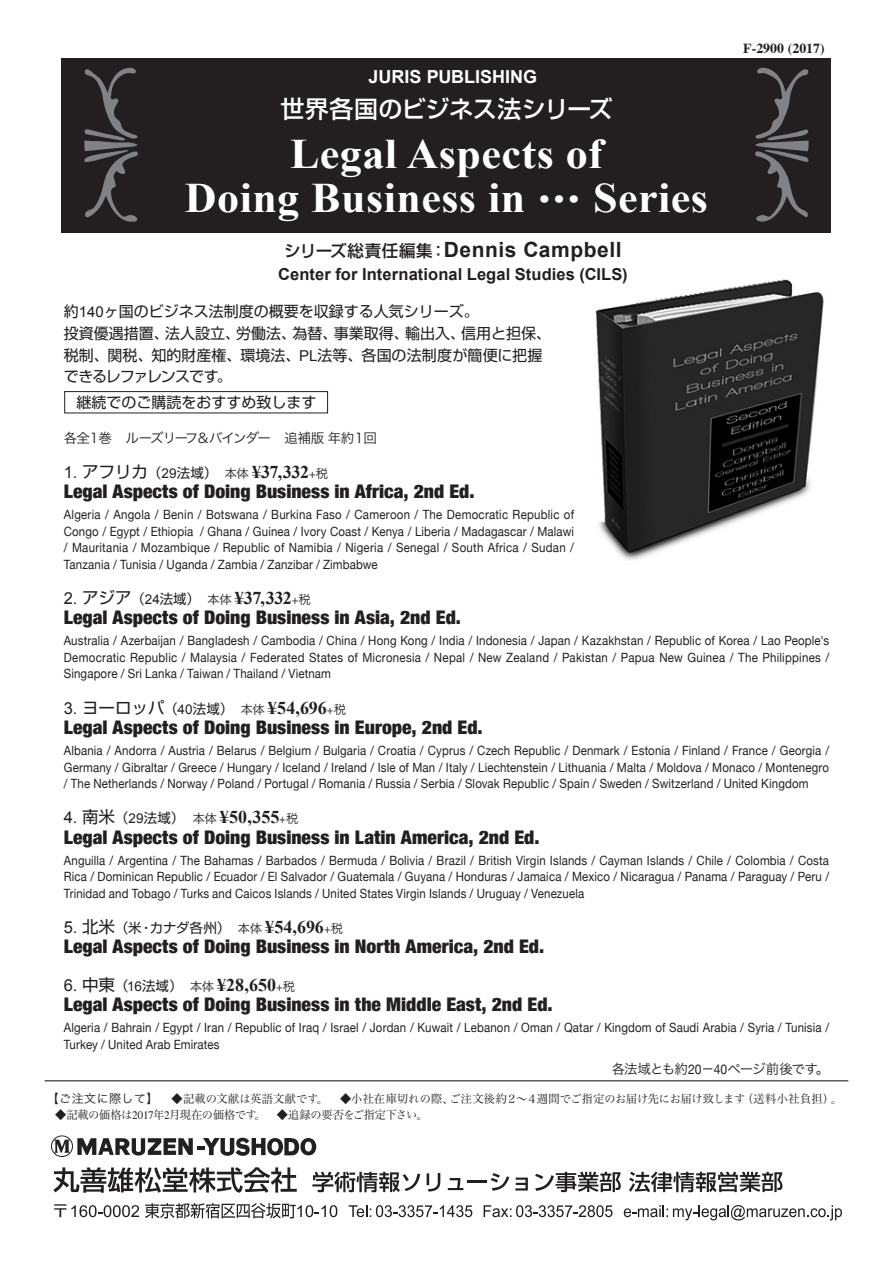
<style>
.page{position:relative;width:893px;height:1263px;background:#fff}
.page>*{position:absolute;margin:0;border:0;box-sizing:border-box;transform-origin:0 0}
.co7_詳細2_2_list{font:700 42px "Times New Roman";letter-spacing:.01em;color:#fff;scale:1.05 1}
.co9_法域{font:500 24px "Shin Go";letter-spacing:-.005em;color:#fff}
.co7_詳細2_2_list-2{font:700 21px "Arial";letter-spacing:.025em;color:#231f20}
.co2_ET_2{font:900 condensed 18.75px "Helvetica Neue";color:#231f20;scale:1.05 1}
.co7_詳細2_2_list-3{font:700 18px "Times New Roman";letter-spacing:-.01em;color:#231f20}
.co7_詳細2_2_list-4{font:700 18px "Arial";letter-spacing:-.005em;color:#fff}
.co7_詳細2_2_list-5{font:700 16.5px "Arial";letter-spacing:.005em;color:#231f20}
.co7_詳細2_2_list-6{font:15px/21.8px "Shin Go";color:#231f20}
.t1{font:700 13.8px "Times";color:#231f20}
.co7_詳細2_2_list-7{font:13.5px "Hira Kaku Pro W3";letter-spacing:-.105em;color:#231f20}
.co7_詳細2_2_list-8{font:13.5px "Shin Go";letter-spacing:-.015em;color:#231f20}
.co7_詳細2_2_list-9{font:13.5px "Hira Kaku Pro W3";letter-spacing:-.07em;color:#231f20}
.co6_詳細1_2{font:12.75px/16.5px "Helvetica Neue";letter-spacing:.015em;color:#231f20;text-align:justify;scale:.9 1}
.t2{font:11.4px "Hira Min Pro W3";letter-spacing:.01em;color:#231f20}
.t3{font:11.4px "Hira Min Pro W3";letter-spacing:-.01em;color:#231f20}
.s1{font-family:"Ryumin";font-weight:800}
.s2{font-family:"Shin Go";font-weight:500;font-size:16.5px}
.s3{font-family:"Arial"}
.s4{font-family:"Arial";font-weight:400;font-size:16.5px}
.s5{font-family:"Shin Go";font-weight:400;font-size:16.5px}
.s6{font-family:"Shin Go";font-weight:400;font-size:13.5px}
.s7{font-family:"Arial";font-weight:400;font-size:13.5px}
.s8{font-family:"Hira Kaku Pro W3";font-weight:400;font-size:12.3px}
.s9{font-family:"Helvetica Neue";font-weight:400;font-size:12.3px}
.s10{font-family:"Arial";font-size:16.5px}
.s11{font-size:16.5px}
.s12{font-family:"Hira Kaku Pro W3";font-size:12.3px}
.s13{font-family:"Times New Roman";font-weight:700;font-size:18px}
.s14{font-family:"Helvetica Neue";font-size:12.3px}
.s15{font-family:"Helvetica Neue"}
.s16{font-family:"Hira Kaku Pro W3";font-size:12px}
.s17{font-family:"Times"}
</style>
<div class="page">
<div style="left:64px;top:391px;width:264px;height:22px;border:1px solid #231f20"></div>
<img style="left:595px;top:279px;width:229px;height:281px">
<div style="left:62px;top:58px;width:769px;height:175px;background:#231f20"></div>
<svg style="left:84px;top:68px;width:54px;height:154px"></svg>
<svg style="left:755px;top:68px;width:54px;height:154px"></svg>
<svg style="left:629px;top:1171px;width:153px;height:21px"></svg>
<svg style="left:51px;top:1135px;width:265px;height:22px"></svg>
<svg style="left:53px;top:1167px;width:244px;height:26px"></svg>
<svg style="left:312px;top:1171px;width:108px;height:21px"></svg>
<svg style="left:427px;top:1173px;width:13px;height:18px"></svg>
<svg style="left:448px;top:1178px;width:15px;height:12px"></svg>
<hr style="left:467px;top:1180px;width:20px;height:3px;background:#231f20">
<svg style="left:491px;top:1173px;width:18px;height:18px"></svg>
<svg style="left:515px;top:1177px;width:13px;height:13px"></svg>
<svg style="left:535px;top:1172px;width:86px;height:20px"></svg>
<svg style="left:624px;top:1205px;width:218px;height:15px"></svg>
<svg style="left:484px;top:1205px;width:128px;height:12px"></svg>
<svg style="left:349px;top:1205px;width:123px;height:12px"></svg>
<svg style="left:54px;top:1204px;width:85px;height:13px"></svg>
<svg style="left:145px;top:1203px;width:192px;height:15px"></svg>
<hr style="left:45px;top:1080px;width:803px;height:1px;background:#231f20">
<p class="t1" style="left:743px;top:35px;width:83px">F-2900 (2017)</p>
<p class="co7_詳細2_2_list-4" style="left:369px;top:64px;width:170px">JURIS PUBLISHING</p>
<p class="co9_法域" style="left:281px;top:93px;width:333px">世界各国のビジネス法シリーズ</p>
<p class="co7_詳細2_2_list" style="left:290px;top:125px;width:299px">Legal Aspects of</p>
<p class="co7_詳細2_2_list" style="left:185px;top:169px;width:500px">Doing Business in <span class="s1">…</span> Series</p>
<p class="co7_詳細2_2_list-2" style="left:284px;top:236px;width:339px"><span class="s2">シリーズ総責任編集：</span>Dennis Campbell</p>
<p class="co7_詳細2_2_list-5" style="left:278px;top:263px;width:351px">Center for International Legal Studies (CILS)</p>
<p class="co7_詳細2_2_list-6" style="left:64px;top:300px;width:417px">約<span class="s3">140</span>ヶ国のビジネス法制度の概要を収録する人気シリーズ。</p>
<p class="co7_詳細2_2_list-6" style="left:64px;top:321px;width:489px">投資優遇措置、法人設立、労働法、為替、事業取得、輸出入、信用と担保、税制、関税、知的財産権、環境法、<span class="s3">PL</span>法等、各国の法制度が簡便に把握できるレファレンスです。</p>
<p class="co7_詳細2_2_list-6" style="left:77px;top:391px;width:242px">継続でのご購読をおすすめ致します</p>
<p class="co7_詳細2_2_list-7" style="left:64px;top:426px;width:315px">各全１巻　ルーズリーフ＆バインダー　追補版年約１回</p>
<p class="co7_詳細2_2_list-3" style="left:64px;top:459px;width:266px"><span class="s4">1.</span> <span class="s5">アフリカ</span><span class="s6">（</span><span class="s7">29</span><span class="s6">法域）</span> <span class="s8">本体</span> ¥37,332<span class="s9">+</span><span class="s8">税</span></p>
<p class="co2_ET_2" style="left:64px;top:476px;width:393px">Legal Aspects of Doing Business in Africa, 2nd Ed.</p>
<p class="co6_詳細1_2" style="left:64px;top:507px;width:568px">Algeria / Angola / Benin / Botswana / Burkina Faso / Cameroon / The Democratic Republic of Congo / Egypt / Ethiopia / Ghana / Guinea / Ivory Coast / Kenya / Liberia / Madagascar / Malawi / Mauritania / Mozambique / Republic of Namibia / Nigeria / Senegal / South Africa / Sudan / Tanzania / Tunisia / Uganda / Zambia / Zanzibar / Zimbabwe</p>
<p class="co7_詳細2_2_list-3" style="left:64px;top:586px;width:249px"><span class="s4">2.</span> <span class="s5">アジア</span><span class="s6">（</span><span class="s7">24</span><span class="s6">法域）</span> <span class="s8">本体</span> ¥37,332<span class="s9">+</span><span class="s8">税</span></p>
<p class="co2_ET_2" style="left:64px;top:602px;width:380px">Legal Aspects of Doing Business in Asia, 2nd Ed.</p>
<p class="co6_詳細1_2" style="left:64px;top:633px;width:852px">Australia / Azerbaijan / Bangladesh / Cambodia / China / Hong Kong / India / Indonesia / Japan / Kazakhstan / Republic of Korea / Lao People's Democratic Republic / Malaysia / Federated States of Micronesia / Nepal / New Zealand / Pakistan / Papua New Guinea / The Philippines / Singapore / Sri Lanka / Taiwan / Thailand / Vietnam</p>
<p class="co7_詳細2_2_list-3" style="left:64px;top:695px;width:284px"><span class="s4">3.</span> <span class="s5">ヨーロッパ</span><span class="s6">（</span><span class="s7">40</span><span class="s6">法域）</span> <span class="s8">本体</span> ¥54,696<span class="s9">+</span><span class="s8">税</span></p>
<p class="co2_ET_2" style="left:64px;top:712px;width:400px">Legal Aspects of Doing Business in Europe, 2nd Ed.</p>
<p class="co6_詳細1_2" style="left:64px;top:743px;width:852px">Albania / Andorra / Austria / Belarus / Belgium / Bulgaria / Croatia / Cyprus / Czech Republic / Denmark / Estonia / Finland / France / Georgia / Germany / Gibraltar / Greece / Hungary / Iceland / Ireland / Isle of Man / Italy / Liechtenstein / Lithuania / Malta / Moldova / Monaco / Montenegro / The Netherlands / Norway / Poland / Portugal / Romania / Russia / Serbia / Slovak Republic / Spain / Sweden / Switzerland / United Kingdom</p>
<p class="co7_詳細2_2_list-3" style="left:64px;top:805px;width:236px"><span class="s4">4.</span> <span class="s5">南米</span><span class="s6">（</span><span class="s7">29</span><span class="s6">法域）</span> <span class="s8">本体</span> ¥50,355<span class="s9">+</span><span class="s8">税</span></p>
<p class="co2_ET_2" style="left:64px;top:821px;width:455px">Legal Aspects of Doing Business in Latin America, 2nd Ed.</p>
<p class="co6_詳細1_2" style="left:64px;top:852px;width:852px">Anguilla / Argentina / The Bahamas / Barbados / Bermuda / Bolivia / Brazil / British Virgin Islands / Cayman Islands / Chile / Colombia / Costa Rica / Dominican Republic / Ecuador / El Salvador / Guatemala / Guyana / Honduras / Jamaica / Mexico / Nicaragua / Panama / Paraguay / Peru / Trinidad and Tobago / Turks and Caicos Islands / United States Virgin Islands / Uruguay / Venezuela</p>
<p class="co7_詳細2_2_list-8" style="left:64px;top:918px;width:281px"><span class="s10">5.</span> <span class="s11">北米</span>（米・カナダ各州） <span class="s12">本体</span> <span class="s13">¥54,696</span><span class="s14">+</span><span class="s12">税</span></p>
<p class="co2_ET_2" style="left:64px;top:931px;width:459px">Legal Aspects of Doing Business in North America, 2nd Ed.</p>
<p class="co7_詳細2_2_list-3" style="left:64px;top:972px;width:233px"><span class="s4">6.</span> <span class="s5">中東</span><span class="s6">（</span><span class="s7">16</span><span class="s6">法域）</span> <span class="s8">本体</span> ¥28,650<span class="s9">+</span><span class="s8">税</span></p>
<p class="co2_ET_2" style="left:64px;top:989px;width:467px">Legal Aspects of Doing Business in the Middle East, 2nd Ed.</p>
<p class="co6_詳細1_2" style="left:64px;top:1020px;width:852px">Algeria / Bahrain / Egypt / Iran / Republic of Iraq / Israel / Jordan / Kuwait / Lebanon / Oman / Qatar / Kingdom of Saudi Arabia / Syria / Tunisia /<br>Turkey / United Arab Emirates</p>
<p class="co7_詳細2_2_list-9" style="left:612px;top:1057px;width:219px">各法域とも約<span class="s15">20</span>－<span class="s15">40</span>ページ前後です。</p>
<p class="t2" style="left:47px;top:1089px;width:808px"><span class="s16">【ご注文に際して】　</span>◆記載の文献は英語文献です。　◆小社在庫切れの際、ご注文後約２～４週間でご指定のお届け先にお届け致します（送料小社負担）。　</p>
<p class="t3" style="left:55px;top:1105px;width:374px">◆記載の価格は<span class="s17">2017</span>年<span class="s17">2</span>月現在の価格です。　◆追録の要否をご指定下さい。</p>
</div>
